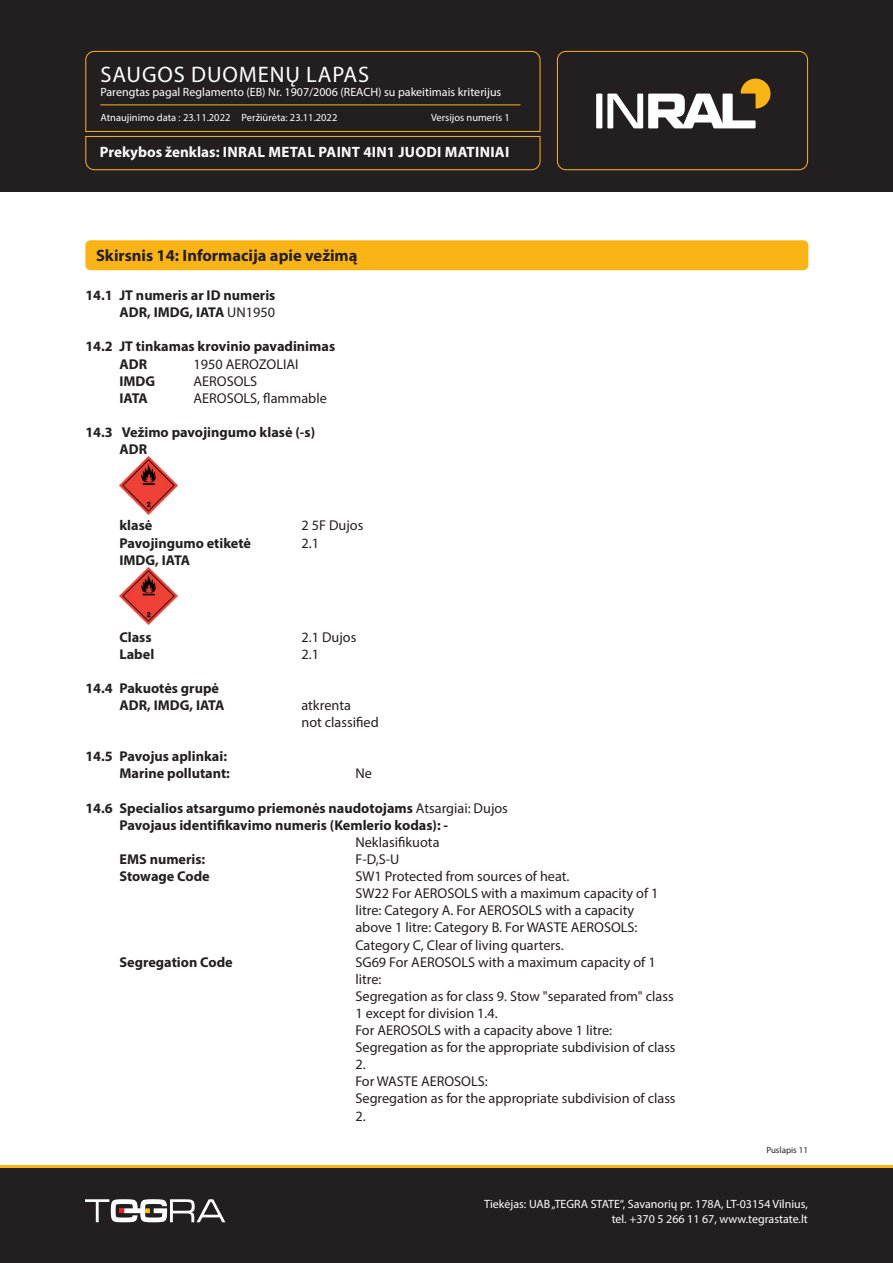
<style>
.page{position:relative;width:893px;height:1263px;background:#fff}
.page>*{position:absolute;margin:0;border:0;box-sizing:border-box;transform-origin:0 0}
.t1{font:22.5px "Myriad Pro";letter-spacing:.04em;color:#fff}
.Skyrius_baltas{font:700 16.5px "Myriad Pro";color:#231f20}
.t2{font:700 15px "Myriad Pro";letter-spacing:.02em;color:#fff}
.Tekstas_paprastas_Bo{font:14.25px "Myriad Pro";color:#231f20}
.Tekstas_paprastas_Bo-2{font:700 14.25px "Myriad Pro";color:#231f20}
.t3{font:12px/14.4px "Myriad Pro";color:#fff;text-align:right}
.t4{font:10.5px "Myriad Pro";color:#fff}
.t5{font:9px "Myriad Pro";color:#231f20}
.s1{font-weight:400}
</style>
<div class="page">
<div style="left:0;top:1165px;width:893px;height:98px;background:#231f20"></div>
<div style="left:0;top:0;width:893px;height:191px;background:#231f20"></div>
<svg style="left:85px;top:51px;width:456px;height:119px"></svg>
<div style="left:557px;top:51px;width:251px;height:119px;border:1px solid #fbb416;border-radius:9px"></div>
<hr style="left:100px;top:104px;width:420px;height:1px;background:#fbb416">
<svg style="left:85px;top:1199px;width:140px;height:23px"></svg>
<div style="left:596px;top:94px;width:6px;height:34px;background:#fff"></div>
<svg style="left:607px;top:79px;width:163px;height:49px"></svg>
<hr style="left:0;top:1165px;width:893px;height:2px;background:#fbb416">
<img style="left:119px;top:457px;width:58px;height:57px">
<img style="left:119px;top:567px;width:58px;height:57px">
<div style="left:85px;top:240px;width:723px;height:30px;background:#fbb416;border-radius:5px"></div>
<h1 class="t1" style="left:101px;top:60px;width:270px">SAUGOS DUOMENŲ LAPAS</h1>
<p class="t3" style="left:100px;top:85px;width:402px">Parengtas pagal Reglamento (EB) Nr. 1907/2006 (REACH) su pakeitimais kriterijus</p>
<p class="t4" style="left:100px;top:111px;width:238px">Atnaujinimo data : 23.11.2022 Peržiūrėta: 23.11.2022</p>
<p class="t4" style="left:431px;top:111px;width:80px">Versijos numeris 1</p>
<p class="t2" style="left:100px;top:143px;width:411px">Prekybos ženklas: INRAL METAL PAINT 4IN1 JUODI MATINIAI</p>
<p class="Skyrius_baltas" style="left:96px;top:245px;width:263px">Skirsnis 14: Informacija apie vežimą</p>
<p class="Tekstas_paprastas_Bo-2" style="left:85px;top:286px;width:191px">14.1 JT numeris ar ID numeris</p>
<p class="Tekstas_paprastas_Bo-2" style="left:119px;top:303px;width:157px">ADR, IMDG, IATA <span class="s1">UN1950</span></p>
<p class="Tekstas_paprastas_Bo-2" style="left:85px;top:337px;width:251px">14.2 JT tinkamas krovinio pavadinimas</p>
<p class="Tekstas_paprastas_Bo-2" style="left:119px;top:354px;width:29px">ADR</p>
<p class="Tekstas_paprastas_Bo" style="left:193px;top:355px;width:107px">1950 AEROZOLIAI</p>
<p class="Tekstas_paprastas_Bo-2" style="left:119px;top:372px;width:37px">IMDG</p>
<p class="Tekstas_paprastas_Bo" style="left:193px;top:372px;width:65px">AEROSOLS</p>
<p class="Tekstas_paprastas_Bo-2" style="left:119px;top:389px;width:30px">IATA</p>
<p class="Tekstas_paprastas_Bo" style="left:193px;top:389px;width:135px">AEROSOLS, flammable</p>
<p class="Tekstas_paprastas_Bo-2" style="left:85px;top:423px;width:231px">14.3 Vežimo pavojingumo klasė (-s)</p>
<p class="Tekstas_paprastas_Bo-2" style="left:119px;top:440px;width:29px">ADR</p>
<p class="Tekstas_paprastas_Bo-2" style="left:119px;top:516px;width:35px">klasė</p>
<p class="Tekstas_paprastas_Bo" style="left:301px;top:517px;width:63px">2 5F Dujos</p>
<p class="Tekstas_paprastas_Bo-2" style="left:119px;top:533px;width:133px">Pavojingumo etiketė</p>
<p class="Tekstas_paprastas_Bo" style="left:301px;top:534px;width:19px">2.1</p>
<p class="Tekstas_paprastas_Bo-2" style="left:119px;top:550px;width:72px">IMDG, IATA</p>
<p class="Tekstas_paprastas_Bo-2" style="left:119px;top:628px;width:34px">Class</p>
<p class="Tekstas_paprastas_Bo" style="left:301px;top:628px;width:56px">2.1 Dujos</p>
<p class="Tekstas_paprastas_Bo-2" style="left:119px;top:645px;width:36px">Label</p>
<p class="Tekstas_paprastas_Bo" style="left:301px;top:645px;width:19px">2.1</p>
<p class="Tekstas_paprastas_Bo-2" style="left:85px;top:679px;width:135px">14.4 Pakuotės grupė</p>
<p class="Tekstas_paprastas_Bo-2" style="left:119px;top:696px;width:106px">ADR, IMDG, IATA</p>
<p class="Tekstas_paprastas_Bo" style="left:301px;top:696px;width:51px">atkrenta</p>
<p class="Tekstas_paprastas_Bo" style="left:301px;top:714px;width:79px">not classified</p>
<p class="Tekstas_paprastas_Bo-2" style="left:85px;top:747px;width:143px">14.5 Pavojus aplinkai:</p>
<p class="Tekstas_paprastas_Bo-2" style="left:119px;top:764px;width:112px">Marine pollutant:</p>
<p class="Tekstas_paprastas_Bo" style="left:355px;top:765px;width:18px">Ne</p>
<p class="Tekstas_paprastas_Bo-2" style="left:85px;top:799px;width:424px">14.6 Specialios atsargumo priemonės naudotojams <span class="s1">Atsargiai: Dujos</span></p>
<p class="Tekstas_paprastas_Bo-2" style="left:119px;top:816px;width:330px">Pavojaus identifikavimo numeris (Kemlerio kodas): -</p>
<p class="Tekstas_paprastas_Bo" style="left:355px;top:833px;width:86px">Neklasifikuota</p>
<p class="Tekstas_paprastas_Bo-2" style="left:119px;top:850px;width:87px">EMS numeris:</p>
<p class="Tekstas_paprastas_Bo" style="left:355px;top:850px;width:45px">F-D,S-U</p>
<p class="Tekstas_paprastas_Bo-2" style="left:119px;top:867px;width:92px">Stowage Code</p>
<p class="Tekstas_paprastas_Bo" style="left:355px;top:867px;width:216px">SW1 Protected from sources of heat.</p>
<p class="Tekstas_paprastas_Bo" style="left:355px;top:885px;width:305px">SW22 For AEROSOLS with a maximum capacity of 1</p>
<p class="Tekstas_paprastas_Bo" style="left:355px;top:902px;width:280px">litre: Category A. For AEROSOLS with a capacity</p>
<p class="Tekstas_paprastas_Bo" style="left:355px;top:919px;width:284px">above 1 litre: Category B. For WASTE AEROSOLS:</p>
<p class="Tekstas_paprastas_Bo" style="left:355px;top:936px;width:210px">Category C, Clear of living quarters.</p>
<p class="Tekstas_paprastas_Bo-2" style="left:119px;top:952px;width:115px">Segregation Code</p>
<p class="Tekstas_paprastas_Bo" style="left:355px;top:953px;width:302px">SG69 For AEROSOLS with a maximum capacity of 1</p>
<p class="Tekstas_paprastas_Bo" style="left:355px;top:970px;width:28px">litre:</p>
<p class="Tekstas_paprastas_Bo" style="left:355px;top:987px;width:320px">Segregation as for class 9. Stow "separated from" class</p>
<p class="Tekstas_paprastas_Bo" style="left:355px;top:1004px;width:144px">1 except for division 1.4.</p>
<p class="Tekstas_paprastas_Bo" style="left:355px;top:1021px;width:258px">For AEROSOLS with a capacity above 1 litre:</p>
<p class="Tekstas_paprastas_Bo" style="left:355px;top:1038px;width:322px">Segregation as for the appropriate subdivision of class</p>
<p class="Tekstas_paprastas_Bo" style="left:355px;top:1056px;width:12px">2.</p>
<p class="Tekstas_paprastas_Bo" style="left:355px;top:1073px;width:134px">For WASTE AEROSOLS:</p>
<p class="Tekstas_paprastas_Bo" style="left:355px;top:1090px;width:322px">Segregation as for the appropriate subdivision of class</p>
<p class="Tekstas_paprastas_Bo" style="left:355px;top:1107px;width:12px">2.</p>
<p class="t5" style="left:766px;top:1144px;width:43px">Puslapis 11</p>
<p class="t3" style="left:484px;top:1197px;width:325px">Tiekėjas: UAB „TEGRA STATE“, Savanorių pr. 178A, LT-03154 Vilnius, tel. +370 5 266 11 67, www.tegrastate.lt</p>
</div>
